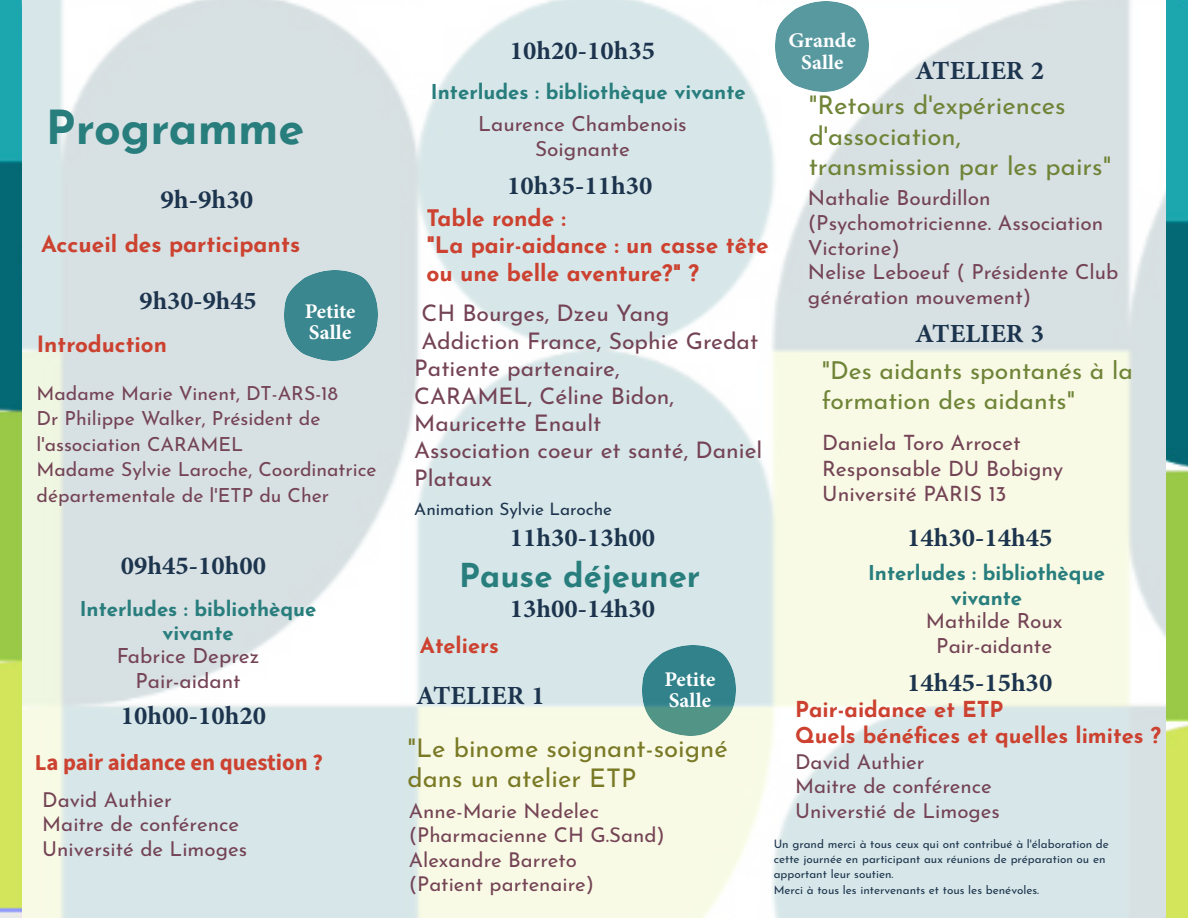
<style>
.page{position:relative;width:1188px;height:918px;background:#fff}
.page>*{position:absolute;margin:0;border:0;box-sizing:border-box;transform-origin:0 0}
.t1{font:700 46.8px "Josefin Sans";color:#287d7d}
.t2{font:700 37.05px "Adobe Arabic";color:#1c344d}
.t3{font:700 36.6px "Adobe Arabic";color:#1c344d}
.t4{font:700 36.15px "Adobe Arabic";color:#1c344d}
.t5{font:700 32.85px "Josefin Sans";color:#287d7d}
.t6{font:700 29.25px/21.3px "Adobe Arabic";letter-spacing:.005em;color:#fff}
.t7{font:25.65px/30.9px "Josefin Sans";color:#6f8437}
.t8{font:25.65px/30.9px "Josefin Sans";color:#7a7926}
.t9{font:24.75px/29.7px "Josefin Sans";color:#6f8437}
.t10{font:22.95px "Josefin Sans";color:#744355}
.t11{font:700 22.8px/27.3px "Josefin Sans";color:#cc412f}
.t12{font:700 22.8px "Source Sans 3";color:#cc412f}
.t13{font:700 22.35px "Josefin Sans";color:#cc412f}
.t14{font:700 21.9px/26.4px "Josefin Sans";color:#cc412f}
.t15{font:700 21.75px "Josefin Sans";color:#cc412f}
.t16{font:21.15px/25.3px "Josefin Sans";color:#744355}
.t17{font:20.85px/25px "Josefin Sans";color:#744355;text-align:center}
.t18{font:20.7px/24.9px "Josefin Sans";color:#744355}
.t19{font:20.55px/24.6px "Josefin Sans";color:#744355}
.t20{font:700 20.4px/24.6px "Josefin Sans";color:#287d7d;text-align:center}
.t21{font:20.4px/24.5px "Josefin Sans";color:#744355}
.t22{font:19.35px/25.5px "Josefin Sans";color:#744355}
.t23{font:17.25px "Josefin Sans";color:#1c344d}
.t24{font:11.7px/15.3px "Josefin Sans";color:#1c344d}
</style>
<div class="page">
<img style="left:21px;top:0;width:1145px;height:918px">
<img style="left:1166px;top:0;width:22px;height:918px">
<img style="left:0;top:0;width:21px;height:918px">
<img style="left:284px;top:270px;width:93px;height:90px">
<h1 class="t1" style="left:46px;top:86px;width:260px">Programme</h1>
<h2 class="t2" style="left:160px;top:174px;width:94px">9h-9h30</h2>
<h3 class="t11" style="left:41px;top:227px;width:261px">Accueil des participants</h3>
<h3 class="t4" style="left:140px;top:275px;width:119px">9h30-9h45</h3>
<h3 class="t13" style="left:37px;top:324px;width:132px">Introduction</h3>
<h3 class="t6" style="left:305px;top:297px;width:52px">Petite<br>Salle</h3>
<h3 class="t22" style="left:37px;top:378px;width:342px">Madame Marie Vinent, DT-ARS-18<br>Dr Philippe Walker, Président de l'association CARAMEL<br>Madame Sylvie Laroche, Coordinatrice départementale de l'ETP du Cher</h3>
<h3 class="t3" style="left:510px;top:25px;width:147px">10h20-10h35</h3>
<h3 class="t20" style="left:431px;top:76px;width:316px">Interludes : bibliothèque vivante</h3>
<h3 class="t17" style="left:478px;top:108px;width:210px">Laurence Chambenois<br>Soignante</h3>
<h3 class="t3" style="left:507px;top:160px;width:147px">10h35-11h30</h3>
<h3 class="t11" style="left:426px;top:201px;width:344px">Table ronde :<br>"La pair-aidance : un casse tête ou une belle aventure?" ?</h3>
<h3 class="t10" style="left:422px;top:294px;width:250px">CH Bourges, Dzeu Yang</h3>
<h3 class="t10" style="left:422px;top:321px;width:338px">Addiction France, Sophie Gredat</h3>
<h3 class="t10" style="left:414px;top:349px;width:207px">Patiente partenaire,</h3>
<h3 class="t10" style="left:414px;top:376px;width:261px">CARAMEL, Céline Bidon,</h3>
<h3 class="t10" style="left:414px;top:404px;width:189px">Mauricette Enault</h3>
<h3 class="t10" style="left:414px;top:431px;width:350px">Association coeur et santé, Daniel</h3>
<h3 class="t10" style="left:414px;top:459px;width:79px">Plataux</h3>
<h3 class="t23" style="left:414px;top:494px;width:199px">Animation Sylvie Laroche</h3>
<h3 class="t6" style="left:789px;top:26px;width:69px;text-align:center">Grande<br>Salle</h3>
<h3 class="t3" style="left:915px;top:45px;width:130px">ATELIER 2</h3>
<h3 class="t7" style="left:809px;top:86px;width:304px">"Retours d'expériences d'association,<br>transmission par les pairs"</h3>
<h3 class="t18" style="left:808px;top:182px;width:312px">Nathalie Bourdillon (Psychomotricienne. Association<br>Victorine)<br>Nelise Leboeuf ( Présidente Club génération mouvement)</h3>
<h3 class="t3" style="left:915px;top:308px;width:130px">ATELIER 3</h3>
<h3 class="t9" style="left:822px;top:352px;width:313px">"Des aidants spontanés à la formation des aidants"</h3>
<h3 class="t16" style="left:822px;top:428px;width:242px">Daniela Toro Arrocet<br>Responsable DU Bobigny<br>Université PARIS 13</h3>
<h3 class="t3" style="left:510px;top:512px;width:147px">11h30-13h00</h3>
<h3 class="t3" style="left:907px;top:512px;width:147px">14h30-14h45</h3>
<h3 class="t3" style="left:121px;top:540px;width:147px">09h45-10h00</h3>
<h3 class="t20" style="left:80px;top:593px;width:238px">Interludes : bibliothèque vivante</h3>
<h3 class="t17" style="left:117px;top:641px;width:144px">Fabrice Deprez<br>Pair-aidant</h3>
<h3 class="t3" style="left:121px;top:690px;width:147px">10h00-10h20</h3>
<h3 class="t12" style="left:35px;top:747px;width:290px">La pair aidance en question ?</h3>
<h3 class="t5" style="left:459px;top:546px;width:243px">Pause déjeuner</h3>
<h3 class="t15" style="left:420px;top:626px;width:80px">Ateliers</h3>
<h3 class="t3" style="left:510px;top:583px;width:147px">13h00-14h30</h3>
<h3 class="t6" style="left:664px;top:665px;width:52px">Petite<br>Salle</h3>
<h3 class="t3" style="left:416px;top:670px;width:130px">ATELIER 1</h3>
<h3 class="t8" style="left:408px;top:729px;width:322px">"Le binome soignant-soigné dans un atelier ETP</h3>
<h3 class="t19" style="left:42px;top:784px;width:206px">David Authier<br>Maitre de conférence<br>Université de Limoges</h3>
<h3 class="t21" style="left:409px;top:796px;width:257px">Anne-Marie Nedelec (Pharmacienne CH G.Sand)<br>Alexandre Barreto<br>(Patient partenaire)</h3>
<h3 class="t20" style="left:868px;top:557px;width:238px">Interludes : bibliothèque vivante</h3>
<h3 class="t17" style="left:926px;top:605px;width:138px">Mathilde Roux<br>Pair-aidante</h3>
<h3 class="t3" style="left:907px;top:657px;width:147px">14h45-15h30</h3>
<h3 class="t14" style="left:795px;top:692px;width:367px">Pair-aidance et ETP<br>Quels bénéfices et quelles limites ?</h3>
<h3 class="t19" style="left:795px;top:746px;width:206px">David Authier<br>Maitre de conférence<br>Universtié de Limoges</h3>
<p class="t24" style="left:774px;top:834px;width:337px">Un grand merci à tous ceux qui ont contribué à l'élaboration de cette journée en participant aux réunions de préparation ou en apportant leur soutien.<br>Merci à tous les intervenants et tous les benévoles.</p>
</div>
